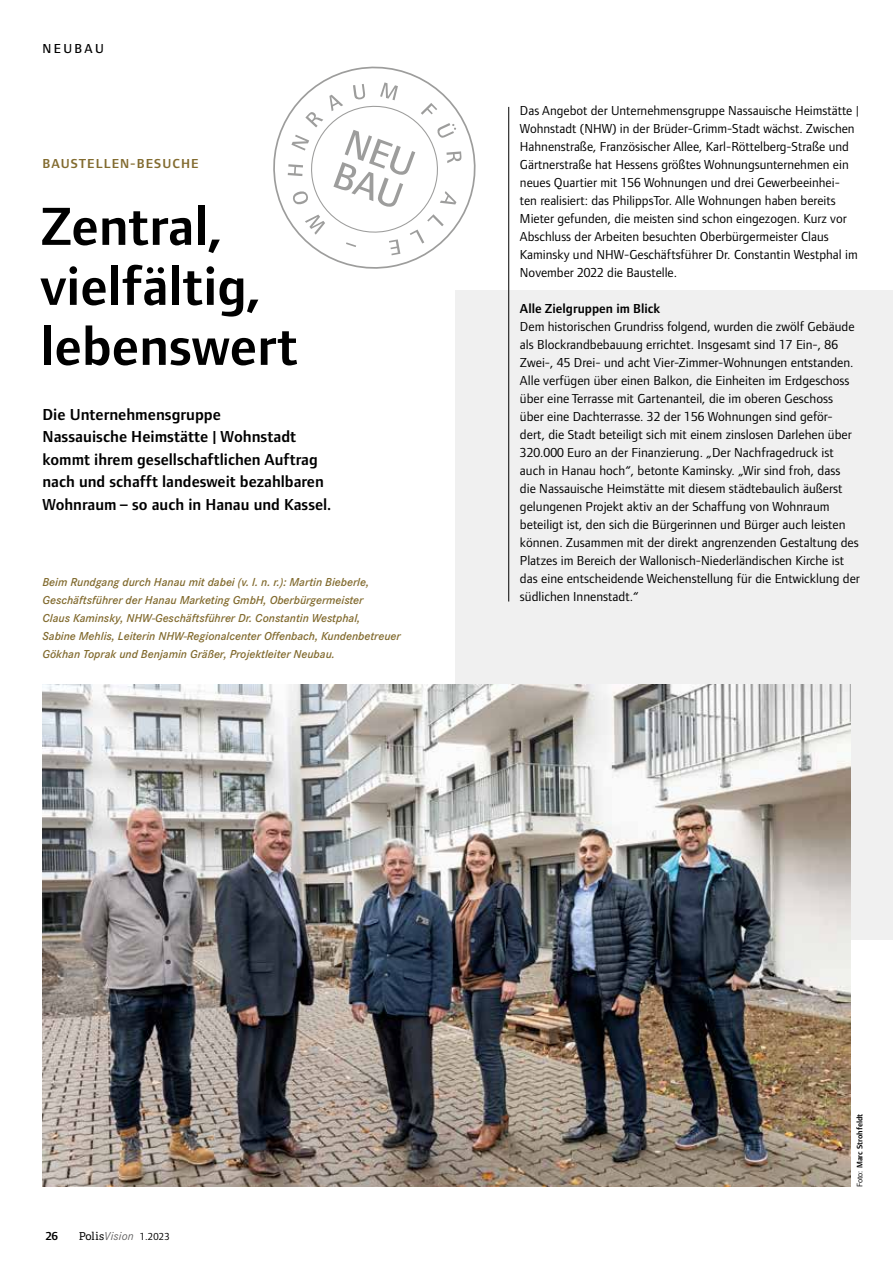
<style>
.page{position:relative;width:893px;height:1263px;background:#fff}
.page>*{position:absolute;margin:0;border:0;box-sizing:border-box;transform-origin:0 0}
.t1{font:600 55.5px/60px "Foundry Form Sans";color:#000}
.t2{font:500 39.15px/34.2px "Foundry Form Sans";color:#9d9d9c}
.t3{font:600 16.5px/22.5px "Foundry Form Sans";color:#000}
.t4{font:13.5px/18px "Foundry Form Sans";color:#000}
.t5{font:600 13.5px "Foundry Form Sans";color:#000}
.t6{font:600 13.5px "Foundry Form Sans";letter-spacing:.08em;color:#826b2f}
.t7{font:500 13.5px "Foundry Form Sans";letter-spacing:.18em;color:#000}
.t8{font:italic 600 12px/18px "Corporate S";color:#826b2f}
.t9{font:italic 12px "Corporate S";letter-spacing:.02em;color:#646363}
.t10{font:600 12px "Foundry Form Sans";color:#000}
.t11{font:600 8.25px "Foundry Form Sans";color:#000}
.s1{font-family:"Adelle";font-style:normal;font-size:10.95px;color:#000}
.s2{font-family:"Foundry Form Sans";font-style:normal;font-size:10.5px;color:#000}
.s3{font-weight:400}
</style>
<div class="page">
<div style="left:455px;top:290px;width:438px;height:649px;background:#f0f0f0"></div>
<img style="left:43px;top:685px;width:807px;height:501px">
<svg style="left:273px;top:66px;width:203px;height:203px"></svg>
<svg style="left:288px;top:82px;width:174px;height:173px"></svg>
<hr style="left:508px;top:107px;width:1px;height:494px;background:#000">
<p class="t7" style="left:43px;top:41px;width:63px">NEUBAU</p>
<p class="t6" style="left:43px;top:156px;width:157px">BAUSTELLEN-BESUCHE</p>
<h1 class="t1" style="left:40px;top:196px;width:259px">Zentral, vielfältig, lebenswert</h1>
<h2 class="t2" style="left:352px;top:125px;width:73px;rotate:20deg">NEU<br>BAU</h2>
<p class="t3" style="left:43px;top:403px;width:290px">Die Unternehmensgruppe<br>Nassauische Heimstätte | Wohnstadt kommt ihrem gesellschaftlichen Auftrag nach und schafft landesweit bezahlbaren Wohnraum – so auch in Hanau und Kassel.</p>
<p class="t8" style="left:43px;top:573px;width:360px">Beim Rundgang durch Hanau mit dabei (v. l. n. r.): Martin Bieberle, Geschäftsführer der Hanau Marketing GmbH, Oberbürgermeister<br>Claus Kaminsky, NHW-Geschäftsführer Dr. Constantin Westphal,<br>Sabine Mehlis, Leiterin NHW-Regionalcenter Offenbach, Kundenbetreuer Gökhan Toprak und Benjamin Gräßer, Projektleiter Neubau.</p>
<p class="t4" style="left:520px;top:102px;width:341px">Das Angebot der Unternehmensgruppe Nassauische Heimstätte | Wohnstadt (NHW) in der Brüder-Grimm-Stadt wächst. Zwischen Hahnenstraße, Französischer Allee, Karl-Röttelberg-Straße und Gärtnerstraße hat Hessens größtes Wohnungsunternehmen ein neues Quartier mit 156 Wohnungen und drei Gewerbeeinhei&shy;ten realisiert: das PhilippsTor. Alle Wohnungen haben bereits Mieter gefunden, die meisten sind schon eingezogen. Kurz vor Abschluss der Arbeiten besuchten Oberbürgermeister Claus Kaminsky und NHW-Geschäftsführer Dr. Constantin Westphal im November 2022 die Baustelle.</p>
<p class="t5" style="left:520px;top:301px;width:142px">Alle Zielgruppen im Blick</p>
<p class="t4" style="left:520px;top:318px;width:341px">Dem historischen Grundriss folgend, wurden die zwölf Gebäude als Blockrandbebauung errichtet. Insgesamt sind 17 Ein-, 86<br>Zwei-, 45 Drei- und acht Vier-Zimmer-Wohnungen entstanden.<br>Alle verfügen über einen Balkon, die Einheiten im Erdgeschoss über eine Terrasse mit Gartenanteil, die im oberen Geschoss über eine Dachterrasse. 32 der 156 Wohnungen sind geför&shy;dert, die Stadt beteiligt sich mit einem zinslosen Darlehen über 320.000 Euro an der Finanzierung. „Der Nachfragedruck ist auch in Hanau hoch“, betonte Kaminsky. „Wir sind froh, dass<br>die Nassauische Heimstätte mit diesem städtebaulich äußerst gelungenen Projekt aktiv an der Schaffung von Wohnraum beteiligt ist, den sich die Bürgerinnen und Bürger auch leisten können. Zusammen mit der direkt angrenzenden Gestaltung des Platzes im Bereich der Wallonisch-Niederländischen Kirche ist das eine entscheidende Weichenstellung für die Entwicklung der südlichen Innenstadt.“</p>
<p class="t10" style="left:46px;top:1230px;width:13px">26</p>
<p class="t9" style="left:79px;top:1229px;width:92px"><span class="s1">Polis</span>Vision <span class="s2">1.2023</span></p>
<p class="t11" style="left:855px;top:1187px;width:75px;rotate:-90deg"><span class="s3">Foto:</span> Marc Strohfeldt</p>
</div>
